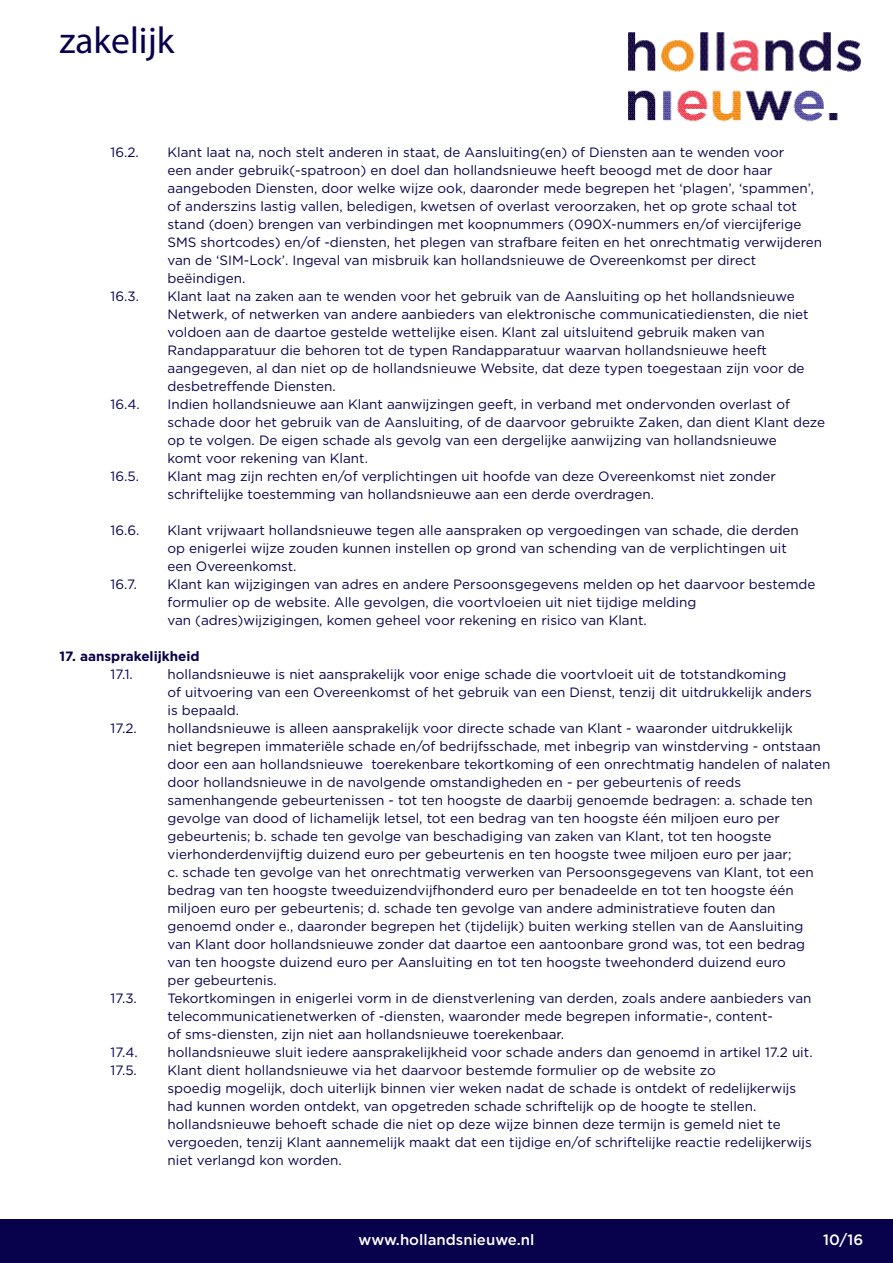
<style>
.page{position:relative;width:893px;height:1263px;background:#fff}
.page>*{position:absolute;margin:0;border:0;box-sizing:border-box;transform-origin:0 0}
.t1{font:37.5px "Myriad Pro";color:#08014c}
.t2{font:500 15px "Gotham HTF";color:#fff}
.t3{font:13.5px/18px "Gotham HTF";color:#08014c}
.t4{font:700 13.5px "Gotham HTF";color:#08014c}
</style>
<div class="page">
<div style="left:0;top:1219px;width:893px;height:44px;background:#08014c"></div>
<img style="left:628px;top:32px;width:233px;height:90px">
<h1 class="t1" style="left:60px;top:17px;width:116px">zakelijk</h1>
<p class="t3" style="left:111px;top:143px;width:30px">16.2.</p>
<p class="t3" style="left:168px;top:143px;width:656px">Klant laat na, noch stelt anderen in staat, de Aansluiting(en) of Diensten aan te wenden voor<br>een ander gebruik(-spatroon) en doel dan hollandsnieuwe heeft beoogd met de door haar aangeboden Diensten, door welke wijze ook, daaronder mede begrepen het ‘plagen’, ‘spammen’, of anderszins lastig vallen, beledigen, kwetsen of overlast veroorzaken, het op grote schaal tot stand (doen) brengen van verbindingen met koopnummers (090X-nummers en/of viercijferige SMS shortcodes) en/of -diensten, het plegen van strafbare feiten en het onrechtmatig verwijderen van de ‘SIM-Lock’. Ingeval van misbruik kan hollandsnieuwe de Overeenkomst per direct</p>
<p class="t3" style="left:168px;top:269px;width:79px">beëindigen.</p>
<p class="t3" style="left:111px;top:287px;width:30px">16.3.</p>
<p class="t3" style="left:168px;top:287px;width:643px">Klant laat na zaken aan te wenden voor het gebruik van de Aansluiting op het hollandsnieuwe Netwerk, of netwerken van andere aanbieders van elektronische communicatiediensten, die niet voldoen aan de daartoe gestelde wettelijke eisen. Klant zal uitsluitend gebruik maken van Randapparatuur die behoren tot de typen Randapparatuur waarvan hollandsnieuwe heeft aangegeven, al dan niet op de hollandsnieuwe Website, dat deze typen toegestaan zijn voor de desbetreffende Diensten.</p>
<p class="t3" style="left:111px;top:395px;width:31px">16.4.</p>
<p class="t3" style="left:168px;top:395px;width:659px">Indien hollandsnieuwe aan Klant aanwijzingen geeft, in verband met ondervonden overlast of schade door het gebruik van de Aansluiting, of de daarvoor gebruikte Zaken, dan dient Klant deze op te volgen. De eigen schade als gevolg van een dergelijke aanwijzing van hollandsnieuwe<br>komt voor rekening van Klant.</p>
<p class="t3" style="left:111px;top:467px;width:30px">16.5.</p>
<p class="t3" style="left:168px;top:467px;width:610px">Klant mag zijn rechten en/of verplichtingen uit hoofde van deze Overeenkomst niet zonder schriftelijke toestemming van hollandsnieuwe aan een derde overdragen.</p>
<p class="t3" style="left:111px;top:521px;width:30px">16.6.</p>
<p class="t3" style="left:168px;top:521px;width:633px">Klant vrijwaart hollandsnieuwe tegen alle aanspraken op vergoedingen van schade, die derden op enigerlei wijze zouden kunnen instellen op grond van schending van de verplichtingen uit een Overeenkomst.</p>
<p class="t3" style="left:111px;top:575px;width:28px">16.7.</p>
<p class="t3" style="left:168px;top:575px;width:649px">Klant kan wijzigingen van adres en andere Persoonsgegevens melden op het daarvoor bestemde formulier op de website. Alle gevolgen, die voortvloeien uit niet tijdige melding<br>van (adres)wijzigingen, komen geheel voor rekening en risico van Klant.</p>
<p class="t4" style="left:60px;top:649px;width:142px">17. aansprakelijkheid</p>
<p class="t3" style="left:111px;top:665px;width:24px">17.1.</p>
<p class="t3" style="left:168px;top:665px;width:646px">hollandsnieuwe is niet aansprakelijk voor enige schade die voortvloeit uit de totstandkoming<br>of uitvoering van een Overeenkomst of het gebruik van een Dienst, tenzij dit uitdrukkelijk anders is bepaald.</p>
<p class="t3" style="left:111px;top:719px;width:28px">17.2.</p>
<p class="t3" style="left:168px;top:719px;width:664px">hollandsnieuwe is alleen aansprakelijk voor directe schade van Klant - waaronder uitdrukkelijk<br>niet begrepen immateriële schade en/of bedrijfsschade, met inbegrip van winstderving - ontstaan door een aan hollandsnieuwe toerekenbare tekortkoming of een onrechtmatig handelen of nalaten door hollandsnieuwe in de navolgende omstandigheden en - per gebeurtenis of reeds samenhangende gebeurtenissen - tot ten hoogste de daarbij genoemde bedragen: a. schade ten gevolge van dood of lichamelijk letsel, tot een bedrag van ten hoogste één miljoen euro per gebeurtenis; b. schade ten gevolge van beschadiging van zaken van Klant, tot ten hoogste vierhonderdenvijftig duizend euro per gebeurtenis en ten hoogste twee miljoen euro per jaar;<br>c. schade ten gevolge van het onrechtmatig verwerken van Persoonsgegevens van Klant, tot een bedrag van ten hoogste tweeduizendvijfhonderd euro per benadeelde en tot ten hoogste één miljoen euro per gebeurtenis; d. schade ten gevolge van andere administratieve fouten dan genoemd onder e., daaronder begrepen het (tijdelijk) buiten werking stellen van de Aansluiting van Klant door hollandsnieuwe zonder dat daartoe een aantoonbare grond was, tot een bedrag van ten hoogste duizend euro per Aansluiting en tot ten hoogste tweehonderd duizend euro<br>per gebeurtenis.</p>
<p class="t3" style="left:111px;top:989px;width:28px">17.3.</p>
<p class="t3" style="left:168px;top:989px;width:645px">Tekortkomingen in enigerlei vorm in de dienstverlening van derden, zoals andere aanbieders van telecommunicatienetwerken of -diensten, waaronder mede begrepen informatie-, content-<br>of sms-diensten, zijn niet aan hollandsnieuwe toerekenbaar.</p>
<p class="t3" style="left:111px;top:1043px;width:29px">17.4.</p>
<p class="t3" style="left:168px;top:1043px;width:647px">hollandsnieuwe sluit iedere aansprakelijkheid voor schade anders dan genoemd in artikel 17.2 uit.</p>
<p class="t3" style="left:111px;top:1061px;width:28px">17.5.</p>
<p class="t3" style="left:168px;top:1061px;width:646px">Klant dient hollandsnieuwe via het daarvoor bestemde formulier op de website zo<br>spoedig mogelijk, doch uiterlijk binnen vier weken nadat de schade is ontdekt of redelijkerwijs had kunnen worden ontdekt, van opgetreden schade schriftelijk op de hoogte te stellen. hollandsnieuwe behoeft schade die niet op deze wijze binnen deze termijn is gemeld niet te vergoeden, tenzij Klant aannemelijk maakt dat een tijdige en/of schriftelijke reactie redelijkerwijs niet verlangd kon worden.</p>
<p class="t2" style="left:359px;top:1231px;width:177px">www.hollandsnieuwe.nl</p>
<p class="t2" style="left:823px;top:1231px;width:42px">10/16</p>
</div>
